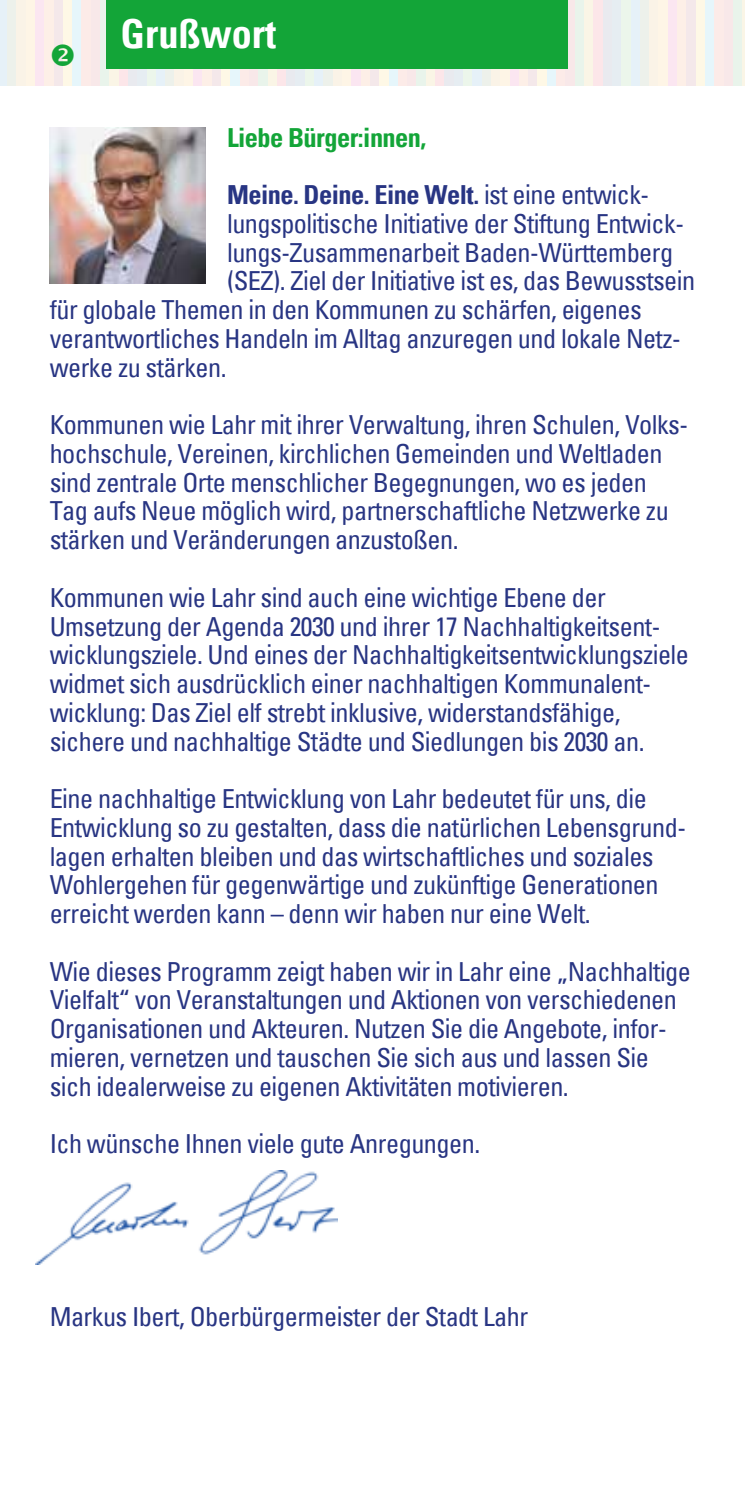
<style>
.page{position:relative;width:745px;height:1489px;background:#fff}
.page>*{position:absolute;margin:0;border:0;box-sizing:border-box;transform-origin:0 0}
.t1{font:700 condensed 40px "Univers";color:#fff}
.t2{font:condensed 26.25px/28.8px "Univers";letter-spacing:-.02em;color:#283583}
.t3{font:700 condensed 26.25px/57.5px "Univers";letter-spacing:-.02em;color:#283583}
.s1{color:#13a538}
.s2{font-weight:400}
</style>
<div class="page">
<hr style="left:741px;top:0;width:3px;height:85px;background:#d6a102">
<div style="left:732px;top:0;width:9px;height:85px;background:#e9f4eb"></div>
<div style="left:722px;top:0;width:10px;height:85px;background:#f8e8e9"></div>
<div style="left:713px;top:0;width:9px;height:85px;background:#fcebe8"></div>
<div style="left:704px;top:0;width:9px;height:85px;background:#e6f6fb"></div>
<svg style="left:694px;top:0;width:10px;height:85px"></svg>
<div style="left:685px;top:0;width:9px;height:85px;background:#f4e8ea"></div>
<div style="left:676px;top:0;width:9px;height:85px;background:#fdefe7"></div>
<div style="left:667px;top:0;width:9px;height:85px;background:#fbe6f1"></div>
<div style="left:657px;top:0;width:10px;height:85px;background:#fef5e6"></div>
<div style="left:648px;top:0;width:9px;height:85px;background:#faf3e7"></div>
<div style="left:639px;top:0;width:9px;height:85px;background:#edf1eb"></div>
<svg style="left:629px;top:0;width:10px;height:85px"></svg>
<div style="left:620px;top:0;width:9px;height:85px;background:#ecf6eb"></div>
<div style="left:611px;top:0;width:9px;height:85px;background:#e6edf2"></div>
<div style="left:602px;top:0;width:9px;height:85px;background:#e9eaef"></div>
<div style="left:592px;top:0;width:10px;height:85px;background:#fce6e9"></div>
<div style="left:583px;top:0;width:9px;height:85px;background:#faf5e6"></div>
<div style="left:574px;top:0;width:9px;height:85px;background:#e9f4eb"></div>
<svg style="left:564px;top:0;width:10px;height:85px"></svg>
<div style="left:555px;top:0;width:9px;height:85px;background:#fcebe8"></div>
<div style="left:546px;top:0;width:9px;height:85px;background:#e6f6fb"></div>
<div style="left:536px;top:0;width:10px;height:85px;background:#fef8e6"></div>
<div style="left:527px;top:0;width:9px;height:85px;background:#f4e8ea"></div>
<div style="left:518px;top:0;width:9px;height:85px;background:#fdefe7"></div>
<div style="left:509px;top:0;width:9px;height:85px;background:#fbe6f1"></div>
<div style="left:499px;top:0;width:10px;height:85px;background:#fef5e6"></div>
<div style="left:490px;top:0;width:9px;height:85px;background:#faf3e7"></div>
<div style="left:481px;top:0;width:9px;height:85px;background:#edf1eb"></div>
<div style="left:471px;top:0;width:10px;height:85px;background:#e6f1f8"></div>
<div style="left:462px;top:0;width:9px;height:85px;background:#ecf6eb"></div>
<div style="left:453px;top:0;width:9px;height:85px;background:#e6edf2"></div>
<div style="left:444px;top:0;width:9px;height:85px;background:#e9eaef"></div>
<div style="left:434px;top:0;width:10px;height:85px;background:#fce6e9"></div>
<div style="left:425px;top:0;width:9px;height:85px;background:#faf5e6"></div>
<div style="left:416px;top:0;width:9px;height:85px;background:#e9f4eb"></div>
<div style="left:406px;top:0;width:10px;height:85px;background:#f8e8e9"></div>
<div style="left:397px;top:0;width:9px;height:85px;background:#fcebe8"></div>
<div style="left:388px;top:0;width:9px;height:85px;background:#e6f6fb"></div>
<div style="left:378px;top:0;width:10px;height:85px;background:#fef8e6"></div>
<div style="left:369px;top:0;width:9px;height:85px;background:#f4e8ea"></div>
<div style="left:360px;top:0;width:9px;height:85px;background:#fdefe7"></div>
<div style="left:351px;top:0;width:9px;height:85px;background:#fbe6f1"></div>
<div style="left:341px;top:0;width:10px;height:85px;background:#fef5e6"></div>
<div style="left:332px;top:0;width:9px;height:85px;background:#faf3e7"></div>
<div style="left:323px;top:0;width:9px;height:85px;background:#edf1eb"></div>
<div style="left:313px;top:0;width:10px;height:85px;background:#e6f1f8"></div>
<div style="left:304px;top:0;width:9px;height:85px;background:#ecf6eb"></div>
<div style="left:295px;top:0;width:9px;height:85px;background:#e6edf2"></div>
<div style="left:285px;top:0;width:10px;height:85px;background:#e9eaef"></div>
<div style="left:276px;top:0;width:9px;height:85px;background:#fce6e9"></div>
<div style="left:267px;top:0;width:9px;height:85px;background:#faf5e6"></div>
<div style="left:258px;top:0;width:9px;height:85px;background:#e9f4eb"></div>
<div style="left:248px;top:0;width:10px;height:85px;background:#f8e8e9"></div>
<div style="left:239px;top:0;width:9px;height:85px;background:#fcebe8"></div>
<div style="left:230px;top:0;width:9px;height:85px;background:#e6f6fb"></div>
<div style="left:220px;top:0;width:10px;height:85px;background:#fef8e6"></div>
<div style="left:211px;top:0;width:9px;height:85px;background:#f4e8ea"></div>
<div style="left:202px;top:0;width:9px;height:85px;background:#fdefe7"></div>
<div style="left:193px;top:0;width:9px;height:85px;background:#fbe6f1"></div>
<div style="left:183px;top:0;width:10px;height:85px;background:#fef5e6"></div>
<div style="left:174px;top:0;width:9px;height:85px;background:#faf3e7"></div>
<div style="left:165px;top:0;width:9px;height:85px;background:#edf1eb"></div>
<div style="left:155px;top:0;width:10px;height:85px;background:#e6f1f8"></div>
<div style="left:146px;top:0;width:9px;height:85px;background:#ecf6eb"></div>
<div style="left:137px;top:0;width:9px;height:85px;background:#e6edf2"></div>
<div style="left:127px;top:0;width:10px;height:85px;background:#e9eaef"></div>
<div style="left:118px;top:0;width:9px;height:85px;background:#fce6e9"></div>
<div style="left:109px;top:0;width:9px;height:85px;background:#faf5e6"></div>
<div style="left:100px;top:0;width:9px;height:85px;background:#e9f4eb"></div>
<div style="left:90px;top:0;width:10px;height:85px;background:#f8e8e9"></div>
<div style="left:81px;top:0;width:9px;height:85px;background:#fcebe8"></div>
<div style="left:72px;top:0;width:9px;height:85px;background:#e6f6fb"></div>
<div style="left:62px;top:0;width:10px;height:85px;background:#fef8e6"></div>
<div style="left:53px;top:0;width:9px;height:85px;background:#f4e8ea"></div>
<div style="left:44px;top:0;width:9px;height:85px;background:#fdefe7"></div>
<div style="left:35px;top:0;width:9px;height:85px;background:#fbe6f1"></div>
<div style="left:25px;top:0;width:10px;height:85px;background:#fef5e6"></div>
<div style="left:16px;top:0;width:9px;height:85px;background:#faf3e7"></div>
<div style="left:7px;top:0;width:9px;height:85px;background:#edf1eb"></div>
<div style="left:0;top:0;width:7px;height:85px;background:#e6f1f8"></div>
<div style="left:106px;top:0;width:461px;height:69px;background:#13a538"></div>
<img style="left:50px;top:128px;width:155px;height:155px">
<img style="left:35px;top:1170px;width:302px;height:94px">
<svg style="left:62px;top:44px;width:1px;height:23px"></svg>
<h1 class="t1" style="left:120px;top:9px;width:157px">Grußwort</h1>
<p class="t3" style="left:227px;top:108px;width:423px"><span class="s1">Liebe Bürger:innen,<br></span>Meine. Deine. Eine Welt. <span class="s2">ist eine entwick-</span></p>
<p class="t2" style="left:227px;top:208px;width:458px">lungspolitische Initiative der Stiftung Entwick-</p>
<p class="t2" style="left:227px;top:237px;width:447px">lungs-Zusammenarbeit Baden-Württemberg</p>
<p class="t2" style="left:227px;top:266px;width:469px">(SEZ). Ziel der Initiative ist es, das Bewusstsein</p>
<p class="t2" style="left:50px;top:295px;width:593px">für globale Themen in den Kommunen zu schärfen, eigenes</p>
<p class="t2" style="left:50px;top:323px;width:632px">verantwortliches Handeln im Alltag anzuregen und lokale Netz-</p>
<p class="t2" style="left:50px;top:352px;width:178px">werke zu stärken.</p>
<p class="t2" style="left:50px;top:410px;width:639px">Kommunen wie Lahr mit ihrer Verwaltung, ihren Schulen, Volks&shy;hochschule, Vereinen, kirchlichen Gemeinden und Weltladen sind zentrale Orte menschlicher Begegnungen, wo es jeden Tag aufs Neue möglich wird, partnerschaftliche Netzwerke zu stärken und Veränderungen anzustoßen.</p>
<p class="t2" style="left:50px;top:582px;width:640px">Kommunen wie Lahr sind auch eine wichtige Ebene der Umsetzung der Agenda 2030 und ihrer 17 Nachhaltigkeitsent&shy;wicklungsziele. Und eines der Nachhaltigkeitsentwicklungsziele widmet sich ausdrücklich einer nachhaltigen Kommunalent&shy;wicklung: Das Ziel elf strebt inklusive, widerstandsfähige, sichere und nachhaltige Städte und Siedlungen bis 2030 an.</p>
<p class="t2" style="left:50px;top:783px;width:637px">Eine nachhaltige Entwicklung von Lahr bedeutet für uns, die Entwicklung so zu gestalten, dass die natürlichen Lebensgrund&shy;lagen erhalten bleiben und das wirtschaftliches und soziales Wohlergehen für gegenwärtige und zukünftige Generationen erreicht werden kann – denn wir haben nur eine Welt.</p>
<p class="t2" style="left:50px;top:956px;width:642px">Wie dieses Programm zeigt haben wir in Lahr eine „Nachhaltige Vielfalt“ von Veranstaltungen und Aktionen von verschiedenen Organisationen und Akteuren. Nutzen Sie die Angebote, infor&shy;mieren, vernetzen und tauschen Sie sich aus und lassen Sie sich idealerweise zu eigenen Aktivitäten motivieren.</p>
<p class="t2" style="left:50px;top:1128px;width:432px">Ich wünsche Ihnen viele gute Anregungen.</p>
<p class="t2" style="left:50px;top:1301px;width:479px">Markus Ibert, Oberbürgermeister der Stadt Lahr</p>
</div>
